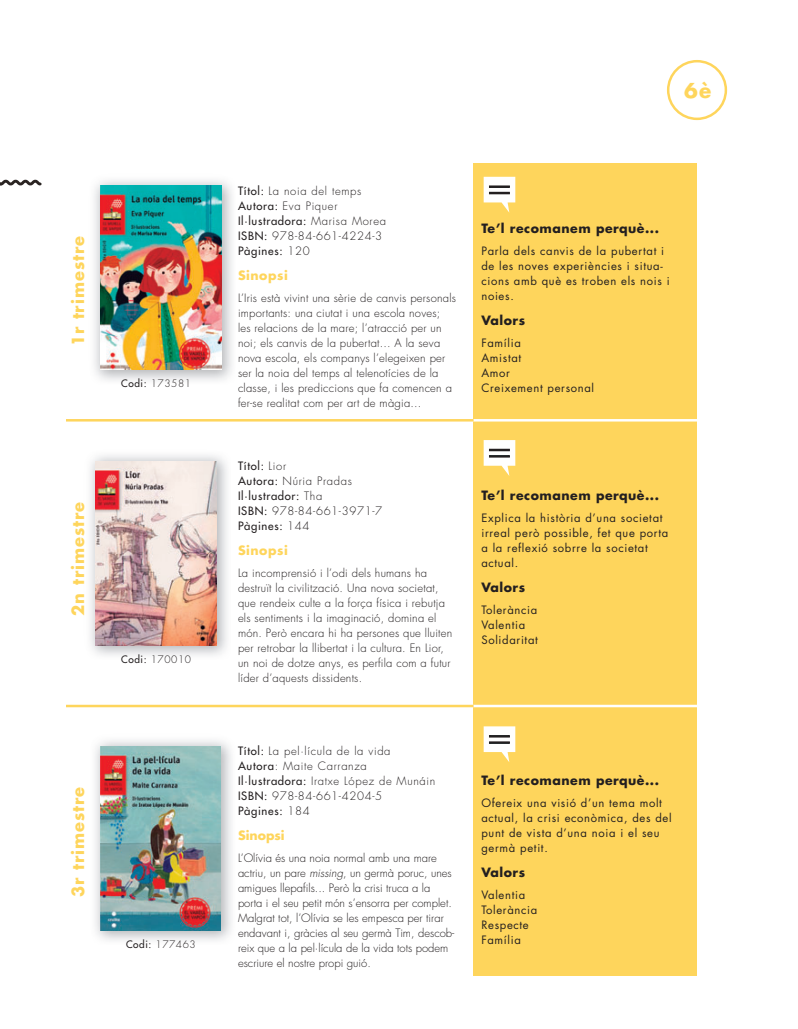
<style>
.page{position:relative;width:798px;height:1029px;background:#fff}
.page>*{position:absolute;margin:0;border:0;box-sizing:border-box;transform-origin:0 0}
.t1{font:700 20px "Futura LT";color:#fed55c}
.t2{font:700 16.25px "Futura LT";letter-spacing:.06em;color:#fed55c}
.t3{font:700 12.5px "Futura LT";letter-spacing:.04em;color:#231f20}
.t4{font:700 12.5px "Futura LT";letter-spacing:.04em;color:#fed55c}
.t5{font:700 12.5px "Futura LT";color:#fed55c}
.t6{font:300 11.25px/15px "Futura LT";letter-spacing:.02em;color:#231f20}
.t7{font:11.25px/15px "Futura LT";letter-spacing:.06em;color:#231f20}
.t8{font:300 11.25px/15px "Futura LT";color:#231f20}
.t9{font:300 11.25px/15px "Futura LT";letter-spacing:.06em;color:#231f20}
.t10{font:11.25px/15px "Futura LT";letter-spacing:.06em;color:#231f20}
.t11{font:300 10px "Futura LT";letter-spacing:.06em;color:#231f20}
.s1{font-weight:400}
.s2{font-weight:300}
.s3{font-style:italic}
.s4{color:#fed55c}
</style>
<div class="page">
<svg style="left:0;top:179px;width:42px;height:7px"></svg>
<div style="left:473px;top:162px;width:224px;height:813px;background:#fed55c"></div>
<hr style="left:469px;top:419px;width:234px;height:2px;background:#fff">
<hr style="left:469px;top:704px;width:234px;height:3px;background:#fff">
<hr style="left:66px;top:419px;width:407px;height:2px;background:#fed55c">
<hr style="left:66px;top:704px;width:407px;height:3px;background:#fed55c">
<svg style="left:483px;top:177px;width:32px;height:36px"></svg>
<div style="left:489px;top:185px;width:20px;height:3px;border:1px solid #231f20"></div>
<div style="left:489px;top:192px;width:20px;height:2px;border:1px solid #231f20"></div>
<svg style="left:483px;top:440px;width:32px;height:36px"></svg>
<div style="left:489px;top:448px;width:20px;height:3px;border:1px solid #231f20"></div>
<div style="left:489px;top:455px;width:20px;height:2px;border:1px solid #231f20"></div>
<svg style="left:483px;top:726px;width:32px;height:36px"></svg>
<div style="left:489px;top:741px;width:20px;height:2px;border:1px solid #231f20"></div>
<img style="left:94px;top:180px;width:138px;height:201px">
<img style="left:100px;top:186px;width:121px;height:184px">
<img style="left:95px;top:740px;width:136px;height:201px">
<img style="left:101px;top:746px;width:120px;height:184px">
<img style="left:90px;top:455px;width:137px;height:201px">
<img style="left:96px;top:461px;width:120px;height:184px">
<div style="left:666px;top:60px;width:60px;height:60px;border:2px solid #fed55c;border-radius:50%"></div>
<h2 class="t2" style="left:69px;top:346px;width:112px;rotate:-90deg">1r trimestre</h2>
<p class="t11" style="left:121px;top:378px;width:71px"><span class="s1">Codi:</span> 173581</p>
<h2 class="t2" style="left:69px;top:615px;width:115px;rotate:-90deg">2n trimestre</h2>
<p class="t11" style="left:121px;top:654px;width:71px"><span class="s1">Codi:</span> 170010</p>
<h2 class="t2" style="left:69px;top:896px;width:112px;rotate:-90deg">3r trimestre</h2>
<p class="t11" style="left:126px;top:939px;width:71px"><span class="s1">Codi:</span> 177463</p>
<h1 class="t1" style="left:684px;top:79px;width:29px">6è</h1>
<p class="t9" style="left:238px;top:184px;width:149px"><span class="s1">Títol:</span> La noia del temps<br><span class="s1">Autora:</span> Eva Piquer<br><span class="s1">Il·lustradora:</span> Marisa Morea<br><span class="s1">ISBN:</span> 978-84-661-4224-3<br><span class="s1">Pàgines:</span> 120</p>
<p class="t4" style="left:238px;top:268px;width:51px">Sinopsi</p>
<p class="t6" style="left:238px;top:291px;width:219px">L’Iris està vivint una sèrie de canvis personals importants: una ciutat i una escola noves;<br>les relacions de la mare; l’atracció per un noi; els canvis de la pubertat... A la seva nova escola, els companys l’elegeixen per ser la noia del temps al telenotícies de la classe, i les prediccions que fa comencen a fer-se realitat com per art de màgia...</p>
<p class="t10" style="left:238px;top:459px;width:146px">Títol: <span class="s2">Lior<br></span>Autora: <span class="s2">Núria Pradas<br></span>Il·lustrador: <span class="s2">Tha<br></span>ISBN: <span class="s2">978-84-661-3971-7<br></span>Pàgines: <span class="s2">144</span></p>
<p class="t4" style="left:238px;top:543px;width:51px">Sinopsi</p>
<p class="t6" style="left:238px;top:566px;width:216px">La incomprensió i l’odi dels humans ha destruït la civilització. Una nova societat, que rendeix culte a la força física i rebutja els sentiments i la imaginació, domina el món. Però encara hi ha persones que lluiten per retrobar la llibertat i la cultura. En Lior, un noi de dotze anys, es perfila com a futur líder d’aquests dissidents.</p>
<p class="t9" style="left:238px;top:744px;width:199px"><span class="s1">Títol:</span> La pel·lícula de la vida<br><span class="s1">Autora</span>: Maite Carranza<br><span class="s1">Il·lustradora:</span> Iratxe López de Munáin<br><span class="s1">ISBN:</span> 978-84-661-4204-5<br><span class="s1">Pàgines:</span> 184</p>
<p class="t5" style="left:238px;top:828px;width:48px">Sinopsi</p>
<p class="t8" style="left:238px;top:851px;width:218px">L’Olívia és una noia normal amb una mare actriu, un pare <span class="s3">missing</span>, un germà poruc, unes amigues llepafils... Però la crisi truca a la porta i el seu petit món s’ensorra per complet.<br>Malgrat tot, l’Olívia se les empesca per tirar endavant i, gràcies al seu germà Tim, descob&shy;reix que a la pel·lícula de la vida tots podem escriure el nostre propi guió.</p>
<p class="t3" style="left:481px;top:221px;width:179px">Te’l recomanem perquè...</p>
<p class="t7" style="left:481px;top:244px;width:190px">Parla dels canvis de la pubertat i de les noves experiències i situa&shy;cions amb què es troben els nois i noies.</p>
<p class="t3" style="left:481px;top:313px;width:45px">Valors</p>
<p class="t7" style="left:481px;top:336px;width:114px">Família<br>Amistat<br>Amor<br>Creixement personal</p>
<p class="t3" style="left:481px;top:488px;width:189px">Te’l recomanem perquè...<span class="s4">..</span></p>
<p class="t7" style="left:481px;top:511px;width:188px">Explica la història d’una societat irreal però possible, fet que porta a la reflexió sobrre la societat actual.</p>
<p class="t3" style="left:481px;top:580px;width:45px">Valors</p>
<p class="t7" style="left:481px;top:603px;width:58px">Tolerància<br>Valentia<br>Solidaritat</p>
<p class="t3" style="left:481px;top:773px;width:179px">Te’l recomanem perquè...</p>
<p class="t7" style="left:481px;top:796px;width:192px">Ofereix una visió d’un tema molt actual, la crisi econòmica, des del punt de vista d’una noia i el seu germà petit.</p>
<p class="t3" style="left:481px;top:865px;width:45px">Valors</p>
<p class="t7" style="left:481px;top:888px;width:57px">Valentia<br>Tolerància<br>Respecte<br>Família</p>
</div>
